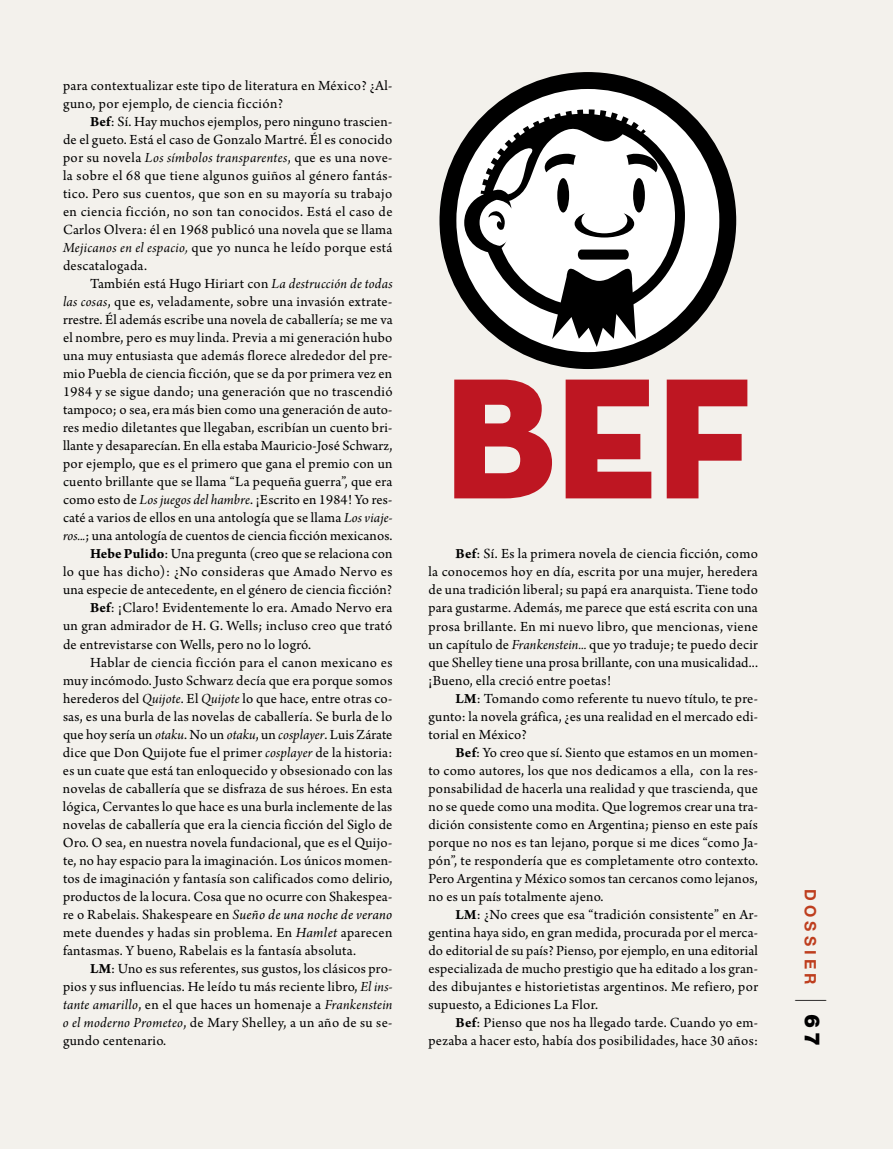
<style>
.page{position:relative;width:893px;height:1149px;background:#fff}
.page>*{position:absolute;margin:0;border:0;box-sizing:border-box;transform-origin:0 0}
.t1{font:900 21px "Helvetica Neue LT Std";color:#000}
.t2{font:700 15.75px "Helvetica Neue LT Std";letter-spacing:.265em;color:#be3e1e}
.t3{font:14.7px "Arno Pro";letter-spacing:.02em;color:#000}
.t4{font:14.7px "Arno Pro";color:#000}
.t5{font:14.7px "Arno Pro Italic Subhead";letter-spacing:.02em;color:#000}
.t6{font:14.7px "Arno Pro";letter-spacing:.045em;color:#000}
.s1{font-weight:700}
.s2{font-family:"Arno Pro Italic Subhead"}
.s3{font-style:italic}
.s4{font-family:"Arno Pro"}
.s5{font-weight:100;font-stretch:condensed;font-size:42px}
</style>
<div class="page">
<div style="left:0;top:0;width:893px;height:1148px;background:#f3f1ec"></div>
<svg style="left:439px;top:72px;width:297px;height:297px"></svg>
<svg style="left:480px;top:126px;width:195px;height:176px;background:#b5b5b5"></svg>
<svg style="left:454px;top:379px;width:98px;height:119px"></svg>
<svg style="left:566px;top:379px;width:85px;height:119px"></svg>
<svg style="left:667px;top:379px;width:80px;height:119px"></svg>
<p class="t3" style="left:63px;top:77px;width:331px">para contextualizar este tipo de literatura en México? ¿Al-</p>
<p class="t3" style="left:63px;top:95px;width:222px">guno, por ejemplo, de ciencia ficción?</p>
<p class="t3" style="left:90px;top:113px;width:304px"><span class="s1">Bef</span>: Sí. Hay muchos ejemplos, pero ninguno trascien-</p>
<p class="t3" style="left:63px;top:131px;width:331px">de el gueto. Está el caso de Gonzalo Martré. Él es conocido</p>
<p class="t3" style="left:63px;top:149px;width:331px">por su novela <span class="s2">Los símbolos transparentes</span>, que es una nove-</p>
<p class="t3" style="left:63px;top:167px;width:331px">la sobre el 68 que tiene algunos guiños al género fantás-</p>
<p class="t3" style="left:63px;top:185px;width:331px">tico. Pero sus cuentos, que son en su mayoría su trabajo</p>
<p class="t3" style="left:63px;top:203px;width:331px">en ciencia ficción, no son tan conocidos. Está el caso de</p>
<p class="t3" style="left:63px;top:221px;width:331px">Carlos Olvera: él en 1968 publicó una novela que se llama</p>
<p class="t3" style="left:63px;top:239px;width:331px"><span class="s2">Mejicanos en el espacio,</span> que yo nunca he leído porque está</p>
<p class="t3" style="left:63px;top:257px;width:86px">descatalogada.</p>
<p class="t3" style="left:90px;top:275px;width:304px">También está Hugo Hiriart con <span class="s2">La destrucción de todas</span></p>
<p class="t3" style="left:63px;top:293px;width:331px"><span class="s2">las cosas</span>, que es, veladamente, sobre una invasión extrate-</p>
<p class="t3" style="left:63px;top:311px;width:331px">rrestre. Él además escribe una novela de caballería; se me va</p>
<p class="t3" style="left:63px;top:329px;width:331px">el nombre, pero es muy linda. Previa a mi generación hubo</p>
<p class="t3" style="left:63px;top:347px;width:331px">una muy entusiasta que además florece alrededor del pre-</p>
<p class="t3" style="left:63px;top:365px;width:331px">mio Puebla de ciencia ficción, que se da por primera vez en</p>
<p class="t3" style="left:63px;top:383px;width:331px">1984 y se sigue dando; una generación que no trascendió</p>
<p class="t3" style="left:63px;top:401px;width:331px">tampoco; o sea, era más bien como una generación de auto-</p>
<p class="t3" style="left:63px;top:419px;width:331px">res medio diletantes que llegaban, escribían un cuento bri-</p>
<p class="t4" style="left:63px;top:437px;width:331px">llante y desaparecían. En ella estaba Mauricio-José Schwarz,</p>
<p class="t6" style="left:63px;top:455px;width:331px">por ejemplo, que es el primero que gana el premio con un</p>
<p class="t3" style="left:63px;top:473px;width:331px">cuento brillante que se llama “La pequeña guerra”, que era</p>
<p class="t3" style="left:63px;top:491px;width:331px">como esto de <span class="s2">Los juegos del hambre</span>. ¡Escrito en 1984! Yo res-</p>
<p class="t3" style="left:63px;top:509px;width:331px">caté a varios de ellos en una antología que se llama <span class="s2">Los viaje-</span></p>
<p class="t3" style="left:63px;top:527px;width:331px"><span class="s2">ros...</span>; una antología de cuentos de ciencia ficción mexicanos.</p>
<p class="t3" style="left:90px;top:545px;width:304px"><span class="s1">Hebe Pulido</span>: Una pregunta (creo que se relaciona con</p>
<p class="t3" style="left:63px;top:563px;width:331px">lo que has dicho): ¿No consideras que Amado Nervo es</p>
<p class="t3" style="left:63px;top:581px;width:331px">una especie de antecedente, en el género de ciencia ficción?</p>
<p class="t3" style="left:90px;top:599px;width:304px"><span class="s1">Bef</span>: ¡Claro! Evidentemente lo era. Amado Nervo era</p>
<p class="t3" style="left:63px;top:617px;width:331px">un gran admirador de H. G. Wells; incluso creo que trató</p>
<p class="t3" style="left:63px;top:635px;width:250px">de entrevistarse con Wells, pero no lo logró.</p>
<p class="t3" style="left:90px;top:653px;width:304px">Hablar de ciencia ficción para el canon mexicano es</p>
<p class="t3" style="left:63px;top:671px;width:331px">muy incómodo. Justo Schwarz decía que era porque somos</p>
<p class="t3" style="left:63px;top:689px;width:331px">herederos del <span class="s2">Quijote</span>. El <span class="s2">Quijote</span> lo que hace, entre otras co-</p>
<p class="t3" style="left:63px;top:707px;width:331px">sas, es una burla de las novelas de caballería. Se burla de lo</p>
<p class="t3" style="left:63px;top:725px;width:331px">que hoy sería un <span class="s2">otaku</span>. No un <span class="s2">otaku</span>, un <span class="s2">cosplayer</span>. Luis Zárate</p>
<p class="t3" style="left:63px;top:743px;width:331px">dice que Don Quijote fue el primer <span class="s2">cosplayer</span> de la historia:</p>
<p class="t3" style="left:63px;top:761px;width:331px">es un cuate que está tan enloquecido y obsesionado con las</p>
<p class="t3" style="left:63px;top:779px;width:331px">novelas de caballería que se disfraza de sus héroes. En esta</p>
<p class="t3" style="left:63px;top:797px;width:331px">lógica, Cervantes lo que hace es una burla inclemente de las</p>
<p class="t3" style="left:63px;top:815px;width:331px">novelas de caballería que era la ciencia ficción del Siglo de</p>
<p class="t3" style="left:63px;top:833px;width:331px">Oro. O sea, en nuestra novela fundacional, que es el Quijo-</p>
<p class="t3" style="left:63px;top:851px;width:331px">te, no hay espacio para la imaginación. Los únicos momen-</p>
<p class="t3" style="left:63px;top:869px;width:331px">tos de imaginación y fantasía son calificados como delirio,</p>
<p class="t3" style="left:63px;top:887px;width:331px">productos de la locura. Cosa que no ocurre con Shakespea-</p>
<p class="t3" style="left:63px;top:905px;width:331px">re o Rabelais. Shakespeare en <span class="s3">Sueño de una noche de verano</span></p>
<p class="t3" style="left:63px;top:923px;width:331px">mete duendes y hadas sin problema. En <span class="s3">Hamlet</span> aparecen</p>
<p class="t3" style="left:63px;top:941px;width:295px">fantasmas. Y bueno, Rabelais es la fantasía absoluta.</p>
<p class="t3" style="left:90px;top:959px;width:304px"><span class="s1">LM</span>: Uno es sus referentes, sus gustos, los clásicos pro-</p>
<p class="t3" style="left:63px;top:977px;width:331px">pios y sus influencias. He leído tu más reciente libro, <span class="s2">El ins-</span></p>
<p class="t5" style="left:63px;top:995px;width:331px">tante amarillo<span class="s4">, en el que haces un homenaje a</span> Frankenstein</p>
<p class="t3" style="left:63px;top:1013px;width:331px"><span class="s2">o el moderno Prometeo</span>, de Mary Shelley, a un año de su se-</p>
<p class="t3" style="left:63px;top:1031px;width:105px">gundo centenario.</p>
<p class="t3" style="left:455px;top:545px;width:304px"><span class="s1">Bef</span>: Sí. Es la primera novela de ciencia ficción, como</p>
<p class="t3" style="left:428px;top:563px;width:331px">la conocemos hoy en día, escrita por una mujer, heredera</p>
<p class="t3" style="left:428px;top:581px;width:331px">de una tradición liberal; su papá era anarquista. Tiene todo</p>
<p class="t3" style="left:428px;top:599px;width:331px">para gustarme. Además, me parece que está escrita con una</p>
<p class="t3" style="left:428px;top:617px;width:331px">prosa brillante. En mi nuevo libro, que mencionas, viene</p>
<p class="t3" style="left:428px;top:635px;width:331px">un capítulo de <span class="s2">Frankenstein...</span> que yo traduje; te puedo decir</p>
<p class="t3" style="left:428px;top:653px;width:331px">que Shelley tiene una prosa brillante, con una musicalidad...</p>
<p class="t3" style="left:428px;top:671px;width:184px">¡Bueno, ella creció entre poetas!</p>
<p class="t3" style="left:455px;top:689px;width:304px"><span class="s1">LM</span>: Tomando como referente tu nuevo título, te pre-</p>
<p class="t3" style="left:428px;top:707px;width:331px">gunto: la novela gráfica, ¿es una realidad en el mercado edi-</p>
<p class="t3" style="left:428px;top:725px;width:100px">torial en México?</p>
<p class="t3" style="left:455px;top:743px;width:304px"><span class="s1">Bef</span>: Yo creo que sí. Siento que estamos en un momen-</p>
<p class="t3" style="left:428px;top:761px;width:331px">to como autores, los que nos dedicamos a ella, con la res-</p>
<p class="t3" style="left:428px;top:779px;width:331px">ponsabilidad de hacerla una realidad y que trascienda, que</p>
<p class="t3" style="left:428px;top:797px;width:331px">no se quede como una modita. Que logremos crear una tra-</p>
<p class="t3" style="left:428px;top:815px;width:331px">dición consistente como en Argentina; pienso en este país</p>
<p class="t3" style="left:428px;top:833px;width:331px">porque no nos es tan lejano, porque si me dices “como Ja-</p>
<p class="t3" style="left:428px;top:851px;width:331px">pón”, te respondería que es completamente otro contexto.</p>
<p class="t3" style="left:428px;top:869px;width:331px">Pero Argentina y México somos tan cercanos como lejanos,</p>
<p class="t3" style="left:428px;top:887px;width:177px">no es un país totalmente ajeno.</p>
<p class="t3" style="left:455px;top:905px;width:304px"><span class="s1">LM</span>: ¿No crees que esa “tradición consistente” en Ar-</p>
<p class="t3" style="left:428px;top:923px;width:331px">gentina haya sido, en gran medida, procurada por el merca-</p>
<p class="t3" style="left:428px;top:941px;width:331px">do editorial de su país? Pienso, por ejemplo, en una editorial</p>
<p class="t3" style="left:428px;top:959px;width:331px">especializada de mucho prestigio que ha editado a los gran-</p>
<p class="t3" style="left:428px;top:977px;width:331px">des dibujantes e historietistas argentinos. Me refiero, por</p>
<p class="t3" style="left:428px;top:995px;width:171px">supuesto, a Ediciones La Flor.</p>
<p class="t3" style="left:455px;top:1013px;width:304px"><span class="s1">Bef</span>: Pienso que nos ha llegado tarde. Cuando yo em-</p>
<p class="t3" style="left:428px;top:1031px;width:331px">pezaba a hacer esto, había dos posibilidades, hace 30 años:</p>
<p class="t2" style="left:820px;top:888px;width:97px;rotate:90deg">dossier</p>
<p class="t1" style="left:825px;top:997px;width:50px;rotate:90deg"><span class="s5">|</span> 67</p>
</div>
